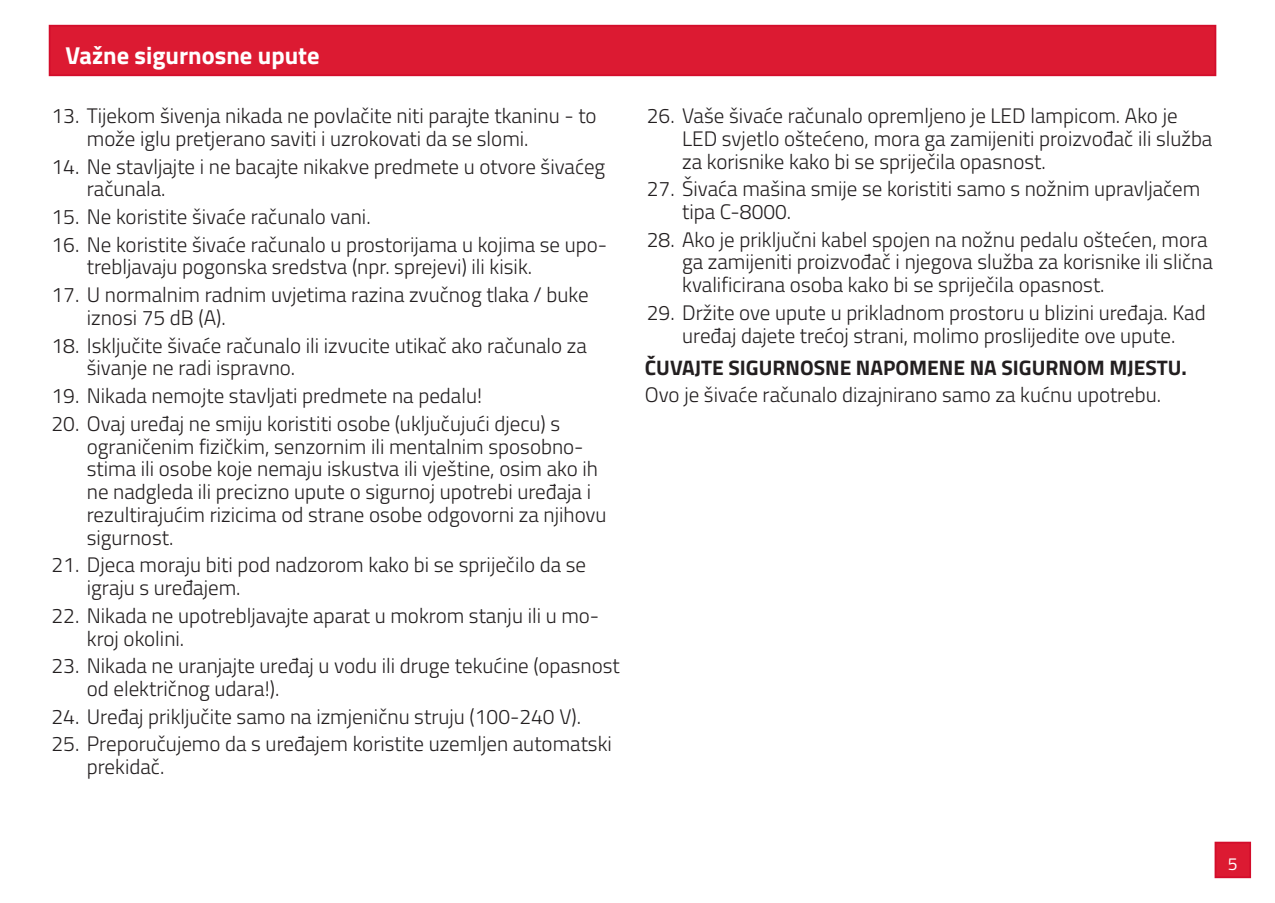
<style>
.page{position:relative;width:1275px;height:903px;background:#fff}
.page>*{position:absolute;margin:0;border:0;box-sizing:border-box;transform-origin:0 0}
.t1{font:700 24.5px "Titillium Web";color:#fff}
.t2{font:300 21px/22.8px "Titillium Web";color:#231f20}
.t3{font:700 21px "Titillium Web";color:#231f20}
.t4{font:17.5px "Titillium Web";color:#fff}
</style>
<div class="page">
<div style="left:1215px;top:842px;width:35px;height:35px;background:#dc1a32"></div>
<div style="left:1214px;top:842px;width:37px;height:36px;border:2px solid #d30d2b"></div>
<div style="left:50px;top:26px;width:1165px;height:49px;background:#dc1a32"></div>
<div style="left:49px;top:25px;width:1167px;height:51px;border:2px solid #d30d2b"></div>
<p class="t1" style="left:65px;top:37px;width:256px">Važne sigurnosne upute</p>
<p class="t2" style="left:87px;top:103px;width:511px;text-indent:-35px">13. Tijekom šivenja nikada ne povlačite niti parajte tkaninu - to može iglu pretjerano saviti i uzrokovati da se slomi.</p>
<p class="t2" style="left:87px;top:154px;width:520px;text-indent:-35px">14. Ne stavljajte i ne bacajte nikakve predmete u otvore šivaćeg računala.</p>
<p class="t2" style="left:52px;top:204px;width:321px">15. Ne koristite šivaće računalo vani.</p>
<p class="t2" style="left:87px;top:232px;width:522px;text-indent:-35px">16. Ne koristite šivaće računalo u prostorijama u kojima se upo&shy;trebljavaju pogonska sredstva (npr. sprejevi) ili kisik.</p>
<p class="t2" style="left:87px;top:282px;width:503px;text-indent:-35px">17. U normalnim radnim uvjetima razina zvučnog tlaka / buke iznosi 75 dB (A).</p>
<p class="t2" style="left:87px;top:333px;width:502px;text-indent:-35px">18. Isključite šivaće računalo ili izvucite utikač ako računalo za šivanje ne radi ispravno.</p>
<p class="t2" style="left:52px;top:383px;width:432px">19. Nikada nemojte stavljati predmete na pedalu!</p>
<p class="t2" style="left:87px;top:411px;width:521px;text-indent:-35px">20. Ovaj uređaj ne smiju koristiti osobe (uključujući djecu) s ograničenim fizičkim, senzornim ili mentalnim sposobno&shy;stima ili osobe koje nemaju iskustva ili vještine, osim ako ih ne nadgleda ili precizno upute o sigurnoj upotrebi uređaja i rezultirajućim rizicima od strane osobe odgovorni za njihovu sigurnost.</p>
<p class="t2" style="left:87px;top:552px;width:501px;text-indent:-35px">21. Djeca moraju biti pod nadzorom kako bi se spriječilo da se igraju s uređajem.</p>
<p class="t2" style="left:87px;top:603px;width:514px;text-indent:-35px">22. Nikada ne upotrebljavajte aparat u mokrom stanju ili u mo&shy;kroj okolini.</p>
<p class="t2" style="left:87px;top:653px;width:535px;text-indent:-35px">23. Nikada ne uranjajte uređaj u vodu ili druge tekućine (opasnost od električnog udara!).</p>
<p class="t2" style="left:52px;top:704px;width:531px">24. Uređaj priključite samo na izmjeničnu struju (100-240 V).</p>
<p class="t2" style="left:87px;top:732px;width:527px;text-indent:-35px">25. Preporučujemo da s uređajem koristite uzemljen automatski prekidač.</p>
<p class="t2" style="left:682px;top:103px;width:532px;text-indent:-35px">26. Vaše šivaće računalo opremljeno je LED lampicom. Ako je<br>LED svjetlo oštećeno, mora ga zamijeniti proizvođač ili služba za korisnike kako bi se spriječila opasnost.</p>
<p class="t2" style="left:682px;top:176px;width:520px;text-indent:-35px">27. Šivaća mašina smije se koristiti samo s nožnim upravljačem tipa C-8000.</p>
<p class="t2" style="left:682px;top:227px;width:532px;text-indent:-35px">28. Ako je priključni kabel spojen na nožnu pedalu oštećen, mora ga zamijeniti proizvođač i njegova služba za korisnike ili slična kvalificirana osoba kako bi se spriječila opasnost.</p>
<p class="t2" style="left:647px;top:300px;width:560px;text-align:center">29. Držite ove upute u prikladnom prostoru u blizini uređaja. Kad uređaj dajete trećoj strani, molimo proslijedite ove upute.</p>
<p class="t3" style="left:645px;top:352px;width:543px">ČUVAJTE SIGURNOSNE NAPOMENE NA SIGURNOM MJESTU.</p>
<p class="t2" style="left:645px;top:382px;width:518px">Ovo je šivaće računalo dizajnirano samo za kućnu upotrebu.</p>
<p class="t4" style="left:1228px;top:851px;width:11px">5</p>
</div>
